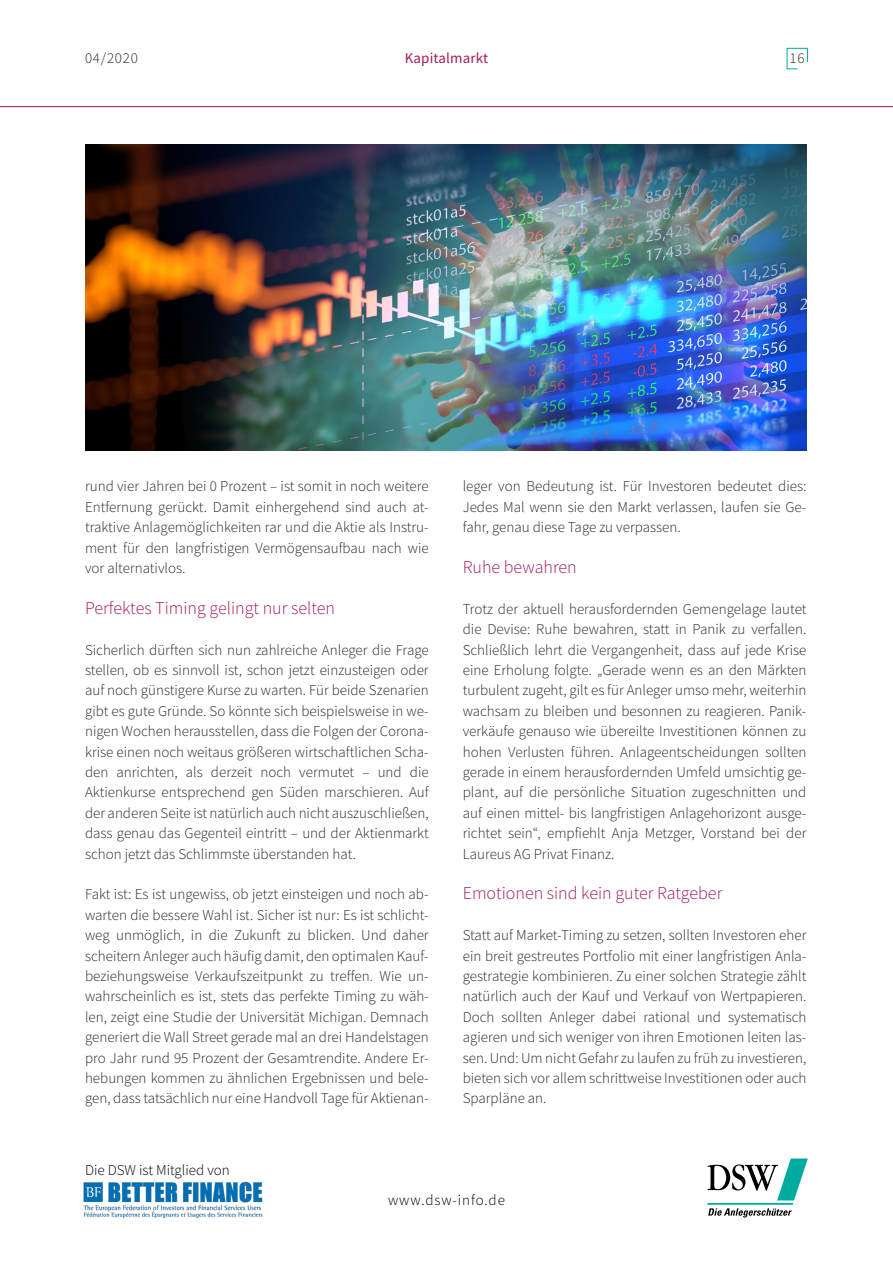
<style>
.page{position:relative;width:893px;height:1263px;background:#fff}
.page>*{position:absolute;margin:0;border:0;box-sizing:border-box;transform-origin:0 0}
.t1{font:300 18px "Source Sans Pro";color:#a11c5f}
.t2{font:300 15px/20.4px "Source Sans Pro";color:#282827;text-align:justify}
.t3{font:300 15px "Source Sans Pro";color:#000}
.t4{font:300 15px "Source Sans Pro";letter-spacing:.06em;color:#000}
.t5{font:15px "Source Sans Pro";letter-spacing:.01em;color:#a11c5f}
</style>
<div class="page">
<svg style="left:786px;top:48px;width:22px;height:22px"></svg>
<hr style="left:0;top:106px;width:893px;height:1px;background:#9d1057">
<svg style="left:707px;top:1158px;width:101px;height:59px"></svg>
<img style="left:83px;top:1182px;width:180px;height:36px">
<img style="left:85px;top:145px;width:721px;height:306px">
<p class="t2" style="left:85px;top:48px;width:54px">04/2020</p>
<p class="t5" style="left:405px;top:48px;width:85px">Kapitalmarkt</p>
<p class="t2" style="left:790px;top:48px;width:17px">16</p>
<p class="t2" style="left:85px;top:476px;width:345px">rund vier Jahren bei 0 Prozent – ist somit in noch weitere Entfernung gerückt. Damit einhergehend sind auch at&shy;traktive Anlagemöglichkeiten rar und die Aktie als Instru&shy;ment für den langfristigen Vermögensaufbau nach wie vor alternativlos.</p>
<p class="t1" style="left:85px;top:597px;width:251px">Perfektes Timing gelingt nur selten</p>
<p class="t2" style="left:85px;top:639px;width:345px">Sicherlich dürften sich nun zahlreiche Anleger die Frage stellen, ob es sinnvoll ist, schon jetzt einzusteigen oder auf noch günstigere Kurse zu warten. Für beide Szenarien gibt es gute Gründe. So könnte sich beispielsweise in we&shy;nigen Wochen herausstellen, dass die Folgen der Corona&shy;krise einen noch weitaus größeren wirtschaftlichen Scha&shy;den anrichten, als derzeit noch vermutet – und die Aktienkurse entsprechend gen Süden marschieren. Auf der anderen Seite ist natürlich auch nicht auszuschließen, dass genau das Gegenteil eintritt – und der Aktienmarkt schon jetzt das Schlimmste überstanden hat.</p>
<p class="t2" style="left:85px;top:884px;width:345px">Fakt ist: Es ist ungewiss, ob jetzt einsteigen und noch ab&shy;warten die bessere Wahl ist. Sicher ist nur: Es ist schlicht&shy;weg unmöglich, in die Zukunft zu blicken. Und daher scheitern Anleger auch häufig damit, den optimalen Kauf&shy;beziehungsweise Verkaufszeitpunkt zu treffen. Wie un&shy;wahrscheinlich es ist, stets das perfekte Timing zu wäh&shy;len, zeigt eine Studie der Universität Michigan. Demnach generiert die Wall Street gerade mal an drei Handelstagen pro Jahr rund 95 Prozent der Gesamtrendite. Andere Er&shy;hebungen kommen zu ähnlichen Ergebnissen und bele&shy;gen, dass tatsächlich nur eine Handvoll Tage für Aktienan-</p>
<p class="t3" style="left:85px;top:1161px;width:146px">Die DSW ist Mitglied von</p>
<p class="t2" style="left:463px;top:476px;width:345px">leger von Bedeutung ist. Für Investoren bedeutet dies:<br>Jedes Mal wenn sie den Markt verlassen, laufen sie Ge&shy;fahr, genau diese Tage zu verpassen.</p>
<p class="t1" style="left:463px;top:556px;width:116px">Ruhe bewahren</p>
<p class="t2" style="left:463px;top:599px;width:345px">Trotz der aktuell herausfordernden Gemengelage lautet die Devise: Ruhe bewahren, statt in Panik zu verfallen.<br>Schließlich lehrt die Vergangenheit, dass auf jede Krise eine Erholung folgte. „Gerade wenn es an den Märkten turbulent zugeht, gilt es für Anleger umso mehr, weiterhin wachsam zu bleiben und besonnen zu reagieren. Panik&shy;verkäufe genauso wie übereilte Investitionen können zu hohen Verlusten führen. Anlageentscheidungen sollten gerade in einem herausfordernden Umfeld umsichtig ge&shy;plant, auf die persönliche Situation zugeschnitten und auf einen mittel- bis langfristigen Anlagehorizont ausge&shy;richtet sein“, empfiehlt Anja Metzger, Vorstand bei der Laureus AG Privat Finanz.</p>
<p class="t1" style="left:463px;top:882px;width:261px">Emotionen sind kein guter Ratgeber</p>
<p class="t2" style="left:463px;top:925px;width:345px">Statt auf Market-Timing zu setzen, sollten Investoren eher ein breit gestreutes Portfolio mit einer langfristigen Anla&shy;gestrategie kombinieren. Zu einer solchen Strategie zählt natürlich auch der Kauf und Verkauf von Wertpapieren.<br>Doch sollten Anleger dabei rational und systematisch agieren und sich weniger von ihren Emotionen leiten las&shy;sen. Und: Um nicht Gefahr zu laufen zu früh zu investieren, bieten sich vor allem schrittweise Investitionen oder auch Sparpläne an.</p>
<p class="t4" style="left:388px;top:1191px;width:118px">www.dsw-info.de</p>
</div>
